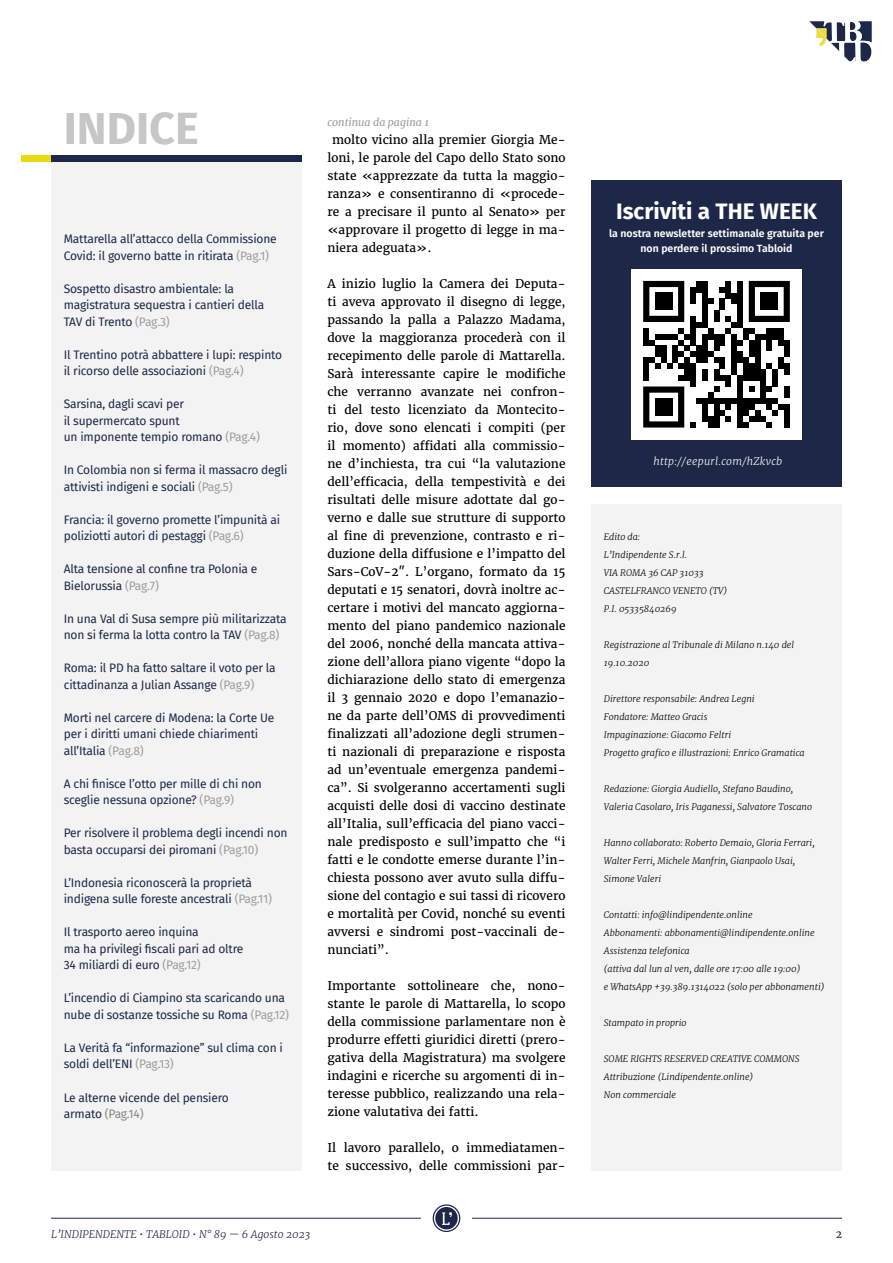
<style>
.page{position:relative;width:893px;height:1263px;background:#fff}
.page>*{position:absolute;margin:0;border:0;box-sizing:border-box;transform-origin:0 0}
.t1{font:700 45px "Fira Sans";color:#c6c6c6}
.t2{font:700 22.5px "Fira Sans";color:#fff}
.t3{font:12px/18px "Merriweather";color:#000;text-align:justify}
.t4{font:12px/16.5px "Fira Sans";letter-spacing:-.015em;color:#1d2849}
.t5{font:600 10.5px/15px "Fira Sans";color:#fff;text-align:center}
.t6{font:italic 300 10.5px "Merriweather";color:#1d2849}
.t7{font:italic 300 10.5px "Merriweather";letter-spacing:.025em;color:#fff}
.t8{font:italic 10.5px "Merriweather";color:#9d9d9c}
.t9{font:10.5px "Merriweather";color:#1d2849}
.t10{font:italic 300 9px/18px "Merriweather";color:#000}
.s1{color:#9d9d9c}
.s2{color:#878787}
</style>
<div class="page">
<hr style="left:51px;top:1218px;width:370px;height:1px;background:#1d2849">
<hr style="left:472px;top:1218px;width:370px;height:1px;background:#1d2849">
<svg style="left:433px;top:1204px;width:27px;height:28px"></svg>
<svg style="left:809px;top:21px;width:63px;height:41px"></svg>
<div style="left:21px;top:156px;width:30px;height:6px;background:#ebd912"></div>
<div style="left:51px;top:156px;width:251px;height:6px;background:#1d2849"></div>
<div style="left:51px;top:162px;width:251px;height:1008px;background:#f3f3f3"></div>
<div style="left:591px;top:180px;width:251px;height:306px;background:#1d2849"></div>
<div style="left:591px;top:504px;width:251px;height:666px;background:#f3f3f3"></div>
<div style="left:631px;top:269px;width:170px;height:170px;background:#fff"></div>
<svg style="left:643px;top:281px;width:147px;height:147px"></svg>
<div style="left:655px;top:293px;width:17px;height:17px;background:#000"></div>
<div style="left:760px;top:293px;width:18px;height:17px;background:#000"></div>
<div style="left:655px;top:398px;width:17px;height:18px;background:#000"></div>
<h1 class="t1" style="left:64px;top:90px;width:137px">INDICE</h1>
<p class="t4" style="left:64px;top:231px;width:214px">Mattarella all’attacco della Commissione<br>Covid: il governo batte in ritirata <span class="s1">(Pag.1)</span></p>
<p class="t4" style="left:64px;top:280px;width:202px">Sospetto disastro ambientale: la magistratura sequestra i cantieri della<br>TAV di Trento <span class="s1">(Pag.3)</span></p>
<p class="t4" style="left:64px;top:346px;width:220px">Il Trentino potrà abbattere i lupi: respinto il ricorso delle associazioni <span class="s1">(Pag.4)</span></p>
<p class="t4" style="left:64px;top:396px;width:198px">Sarsina, dagli scavi per<br>il supermercato spunt<br>un imponente tempio romano <span class="s1">(Pag.4)</span></p>
<p class="t4" style="left:64px;top:462px;width:225px">In Colombia non si ferma il massacro degli attivisti indigeni e sociali <span class="s1">(Pag.5)</span></p>
<p class="t4" style="left:64px;top:511px;width:218px">Francia: il governo promette l’impunità ai poliziotti autori di pestaggi <span class="s1">(Pag.6)</span></p>
<p class="t4" style="left:64px;top:561px;width:195px">Alta tensione al confine tra Polonia e<br>Bielorussia <span class="s1">(Pag.7)</span></p>
<p class="t4" style="left:64px;top:610px;width:224px">In una Val di Susa sempre più militarizzata non si ferma la lotta contro la TAV <span class="s1">(Pag.8)</span></p>
<p class="t4" style="left:64px;top:660px;width:213px">Roma: il PD ha fatto saltare il voto per la cittadinanza a Julian Assange <span class="s1">(Pag.9)</span></p>
<p class="t4" style="left:64px;top:709px;width:212px">Morti nel carcere di Modena: la Corte Ue per i diritti umani chiede chiarimenti all’Italia <span class="s1">(Pag.8)</span></p>
<p class="t4" style="left:64px;top:775px;width:200px">A chi finisce l’otto per mille di chi non sceglie nessuna opzione? <span class="s1">(Pag.9)</span></p>
<p class="t4" style="left:64px;top:825px;width:225px">Per risolvere il problema degli incendi non basta occuparsi dei piromani <span class="s1">(Pag.10)</span></p>
<p class="t4" style="left:64px;top:874px;width:210px">L’Indonesia riconoscerà la proprietà indigena sulle foreste ancestrali <span class="s1">(Pag.11)</span></p>
<p class="t4" style="left:64px;top:924px;width:181px">Il trasporto aereo inquina<br>ma ha privilegi fiscali pari ad oltre<br>34 miliardi di euro <span class="s1">(Pag.12)</span></p>
<p class="t4" style="left:64px;top:990px;width:227px">L’incendio di Ciampino sta scaricando una nube di sostanze tossiche su Roma <span class="s1">(Pag.12)</span></p>
<p class="t4" style="left:64px;top:1039px;width:221px">La Verità fa “informazione” sul clima con i soldi dell’ENI <span class="s1">(Pag.13)</span></p>
<p class="t4" style="left:64px;top:1089px;width:167px">Le alterne vicende del pensiero armato <span class="s2">(Pag.14)</span></p>
<p class="t8" style="left:327px;top:115px;width:103px">continua da pagina 1</p>
<p class="t3" style="left:327px;top:131px;width:240px;text-indent:5px">molto vicino alla premier Giorgia Me&shy;loni, le parole del Capo dello Stato sono state «apprezzate da tutta la maggio&shy;ranza» e consentiranno di «procede&shy;re a precisare il punto al Senato» per «approvare il progetto di legge in ma&shy;niera adeguata».</p>
<p class="t3" style="left:327px;top:275px;width:240px">A inizio luglio la Camera dei Deputa&shy;ti aveva approvato il disegno di legge, passando la palla a Palazzo Madama, dove la maggioranza procederà con il recepimento delle parole di Mattarella.<br>Sarà interessante capire le modifiche che verranno avanzate nei confron&shy;ti del testo licenziato da Montecito&shy;rio, dove sono elencati i compiti (per il momento) affidati alla commissio&shy;ne d’inchiesta, tra cui “la valutazione dell’efficacia, della tempestività e dei risultati delle misure adottate dal go&shy;verno e dalle sue strutture di supporto al fine di prevenzione, contrasto e ri&shy;duzione della diffusione e l’impatto del Sars-CoV-2″. L’organo, formato da 15 deputati e 15 senatori, dovrà inoltre ac&shy;certare i motivi del mancato aggiorna&shy;mento del piano pandemico nazionale del 2006, nonché della mancata attiva&shy;zione dell’allora piano vigente “dopo la dichiarazione dello stato di emergenza il 3 gennaio 2020 e dopo l’emanazio&shy;ne da parte dell’OMS di provvedimenti finalizzati all’adozione degli strumen&shy;ti nazionali di preparazione e risposta ad un’eventuale emergenza pandemi&shy;ca”. Si svolgeranno accertamenti sugli acquisti delle dosi di vaccino destinate all’Italia, sull’efficacia del piano vacci&shy;nale predisposto e sull’impatto che “i fatti e le condotte emerse durante l’in&shy;chiesta possono aver avuto sulla diffu&shy;sione del contagio e sui tassi di ricovero e mortalità per Covid, nonché su eventi avversi e sindromi post-vaccinali de&shy;nunciati”.</p>
<p class="t3" style="left:327px;top:977px;width:240px">Importante sottolineare che, nono&shy;stante le parole di Mattarella, lo scopo della commissione parlamentare non è produrre effetti giuridici diretti (prero&shy;gativa della Magistratura) ma svolgere indagini e ricerche su argomenti di in&shy;teresse pubblico, realizzando una rela&shy;zione valutativa dei fatti.</p>
<p class="t3" style="left:327px;top:1139px;width:240px">Il lavoro parallelo, o immediatamen&shy;te successivo, delle commissioni par-</p>
<h2 class="t2" style="left:616px;top:192px;width:202px">Iscriviti a THE WEEK</h2>
<p class="t5" style="left:609px;top:225px;width:216px">la nostra newsletter settimanale gratuita per non perdere il prossimo Tabloid</p>
<p class="t7" style="left:653px;top:454px;width:130px">http://eepurl.com/hZkvcb</p>
<p class="t10" style="left:604px;top:528px;width:125px">Edito da:<br>L’Indipendente S.r.l.<br>VIA ROMA 36 CAP 31033<br>CASTELFRANCO VENETO (TV)<br>P.I. 05335840269</p>
<p class="t10" style="left:604px;top:636px;width:192px">Registrazione al Tribunale di Milano n.140 del<br>19.10.2020</p>
<p class="t10" style="left:604px;top:690px;width:202px">Direttore responsabile: Andrea Legni<br>Fondatore: Matteo Gracis<br>Impaginazione: Giacomo Feltri<br>Progetto grafico e illustrazioni: Enrico Gramatica</p>
<p class="t10" style="left:604px;top:780px;width:210px">Redazione: Giorgia Audiello, Stefano Baudino,<br>Valeria Casolaro, Iris Paganessi, Salvatore Toscano</p>
<p class="t10" style="left:604px;top:834px;width:213px">Hanno collaborato: Roberto Demaio, Gloria Ferrari,<br>Walter Ferri, Michele Manfrin, Gianpaolo Usai,<br>Simone Valeri</p>
<p class="t10" style="left:604px;top:906px;width:222px">Contatti: info@lindipendente.online<br>Abbonamenti: abbonamenti@lindipendente.online Assistenza telefonica<br>(attiva dal lun al ven, dalle ore 17:00 alle 19:00)<br>e WhatsApp +39.389.1314022 (solo per abbonamenti)</p>
<p class="t10" style="left:604px;top:1014px;width:84px">Stampato in proprio</p>
<p class="t10" style="left:604px;top:1050px;width:197px">SOME RIGHTS RESERVED CREATIVE COMMONS<br>Attribuzione (Lindipendente.online)<br>Non commerciale</p>
<p class="t6" style="left:51px;top:1227px;width:261px">L’INDIPENDENTE • TABLOID • N° 89 — 6 Agosto 2023</p>
<p class="t9" style="left:836px;top:1227px;width:8px">2</p>
</div>
